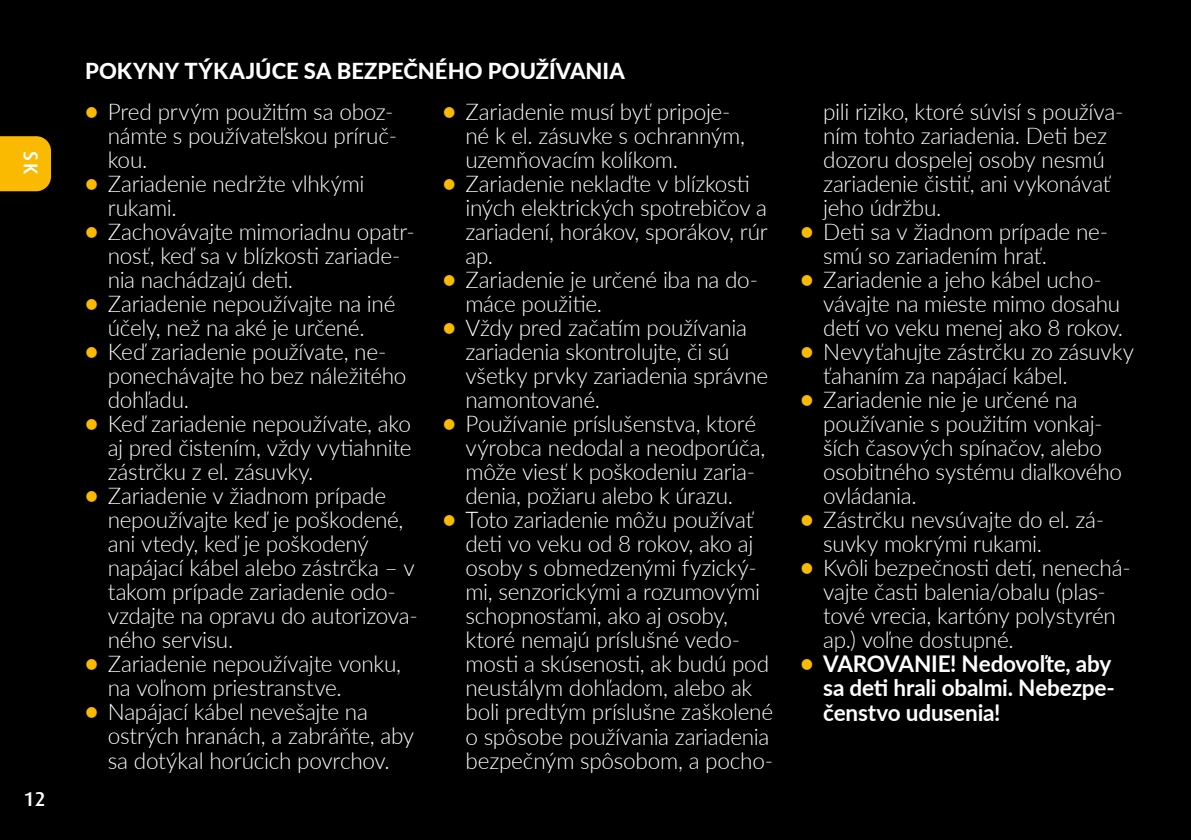
<style>
.page{position:relative;width:1191px;height:840px;background:#fff}
.page>*{position:absolute;margin:0;border:0;box-sizing:border-box;transform-origin:0 0}
.t1{font:300 23px/24px "Lato";letter-spacing:-.015em;color:#fff}
.t2{font:700 23px/24px "Lato";letter-spacing:-.01em;color:#fff}
.t3{font:800 22px "Lato";letter-spacing:.005em;color:#fff}
.t4{font:500 20px "Dax Pro";color:#fff}
.s1{font-weight:800;color:#faba02}
</style>
<div class="page">
<div style="left:0;top:0;width:1191px;height:839px;background:#000"></div>
<div style="left:0;top:136px;width:51px;height:55px;background:#faba02"></div>
<p class="t4" style="left:44px;top:151px;width:25px;rotate:90deg">SK</p>
<p class="t4" style="left:25px;top:785px;width:22px">12</p>
<p class="t3" style="left:85px;top:54px;width:541px">POKYNY TÝKAJÚCE SA BEZPEČNÉHO POUŽÍVANIA</p>
<p class="t1" style="left:108px;top:99px;width:291px;text-indent:-23px"><span class="s1">•</span> Pred prvým použitím sa oboz&shy;námte s používateľskou príruč&shy;kou.</p>
<p class="t1" style="left:108px;top:171px;width:258px;text-indent:-23px"><span class="s1">•</span> Zariadenie nedržte vlhkými rukami.</p>
<p class="t1" style="left:108px;top:219px;width:309px;text-indent:-23px"><span class="s1">•</span> Zachovávajte mimoriadnu opatr&shy;nosť, keď sa v blízkosti zariade&shy;nia nachádzajú deti.</p>
<p class="t1" style="left:85px;top:291px;width:312px;text-align:center"><span class="s1">•</span> Zariadenie nepoužívajte na iné účely, než na aké je určené.</p>
<p class="t1" style="left:108px;top:339px;width:300px;text-indent:-23px"><span class="s1">•</span> Keď zariadenie používate, ne&shy;ponechávajte ho bez náležitého dohľadu.</p>
<p class="t1" style="left:108px;top:411px;width:305px;text-align:justify;text-indent:-23px"><span class="s1">•</span> Keď zariadenie nepoužívate, ako aj pred čistením, vždy vytiahnite zástrčku z el. zásuvky.</p>
<p class="t1" style="left:108px;top:483px;width:311px;text-indent:-23px"><span class="s1">•</span> Zariadenie v žiadnom prípade nepoužívajte keď je poškodené, ani vtedy, keď je poškodený napájací kábel alebo zástrčka – v takom prípade zariadenie odo&shy;vzdajte na opravu do autorizova&shy;ného servisu.</p>
<p class="t1" style="left:108px;top:651px;width:295px;text-indent:-23px"><span class="s1">•</span> Zariadenie nepoužívajte vonku, na voľnom priestranstve.</p>
<p class="t1" style="left:108px;top:699px;width:308px;text-indent:-23px"><span class="s1">•</span> Napájací kábel nevešajte na ostrých hranách, a zabráňte, aby sa dotýkal horúcich povrchov.</p>
<p class="t1" style="left:465px;top:99px;width:281px;text-indent:-23px"><span class="s1">•</span> Zariadenie musí byť pripoje&shy;né k el. zásuvke s ochranným, uzemňovacím kolíkom.</p>
<p class="t1" style="left:465px;top:171px;width:304px;text-indent:-23px"><span class="s1">•</span> Zariadenie neklaďte v blízkosti iných elektrických spotrebičov a zariadení, horákov, sporákov, rúr ap.</p>
<p class="t1" style="left:465px;top:267px;width:294px;text-indent:-23px"><span class="s1">•</span> Zariadenie je určené iba na do&shy;máce použitie.</p>
<p class="t1" style="left:465px;top:315px;width:304px;text-indent:-23px"><span class="s1">•</span> Vždy pred začatím používania zariadenia skontrolujte, či sú všetky prvky zariadenia správne namontované.</p>
<p class="t1" style="left:465px;top:411px;width:301px;text-indent:-23px"><span class="s1">•</span> Používanie príslušenstva, ktoré výrobca nedodal a neodporúča, môže viesť k poškodeniu zaria&shy;denia, požiaru alebo k úrazu.</p>
<p class="t1" style="left:465px;top:507px;width:309px;text-indent:-23px"><span class="s1">•</span> Toto zariadenie môžu používať deti vo veku od 8 rokov, ako aj osoby s obmedzenými fyzický&shy;mi, senzorickými a rozumovými schopnosťami, ako aj osoby, ktoré nemajú príslušné vedo&shy;mosti a skúsenosti, ak budú pod neustálym dohľadom, alebo ak boli predtým príslušne zaškolené o spôsobe používania zariadenia bezpečným spôsobom, a pocho-</p>
<p class="t1" style="left:823px;top:99px;width:302px">pili riziko, ktoré súvisí s používa&shy;ním tohto zariadenia. Deti bez dozoru dospelej osoby nesmú zariadenie čistiť, ani vykonávať jeho údržbu.</p>
<p class="t1" style="left:823px;top:219px;width:286px;text-indent:-23px"><span class="s1">•</span> Deti sa v žiadnom prípade ne&shy;smú so zariadením hrať.</p>
<p class="t1" style="left:823px;top:267px;width:301px;text-indent:-23px"><span class="s1">•</span> Zariadenie a jeho kábel ucho&shy;vávajte na mieste mimo dosahu detí vo veku menej ako 8 rokov.</p>
<p class="t1" style="left:823px;top:339px;width:312px;text-indent:-23px"><span class="s1">•</span> Nevyťahujte zástrčku zo zásuvky ťahaním za napájací kábel.</p>
<p class="t1" style="left:823px;top:387px;width:300px;text-indent:-23px"><span class="s1">•</span> Zariadenie nie je určené na používanie s použitím vonkaj&shy;ších časových spínačov, alebo osobitného systému diaľkového ovládania.</p>
<p class="t1" style="left:823px;top:507px;width:282px;text-indent:-23px"><span class="s1">•</span> Zástrčku nevsúvajte do el. zá&shy;suvky mokrými rukami.</p>
<p class="t1" style="left:823px;top:555px;width:309px;text-indent:-23px"><span class="s1">•</span> Kvôli bezpečnosti detí, nenechá&shy;vajte časti balenia/obalu (plas&shy;tové vrecia, kartóny polystyrén ap.) voľne dostupné.</p>
<p class="t2" style="left:823px;top:650px;width:293px;text-indent:-23px"><span class="s1">•</span> VAROVANIE! Nedovoľte, aby sa deti hrali obalmi. Nebezpe&shy;čenstvo udusenia!</p>
</div>
